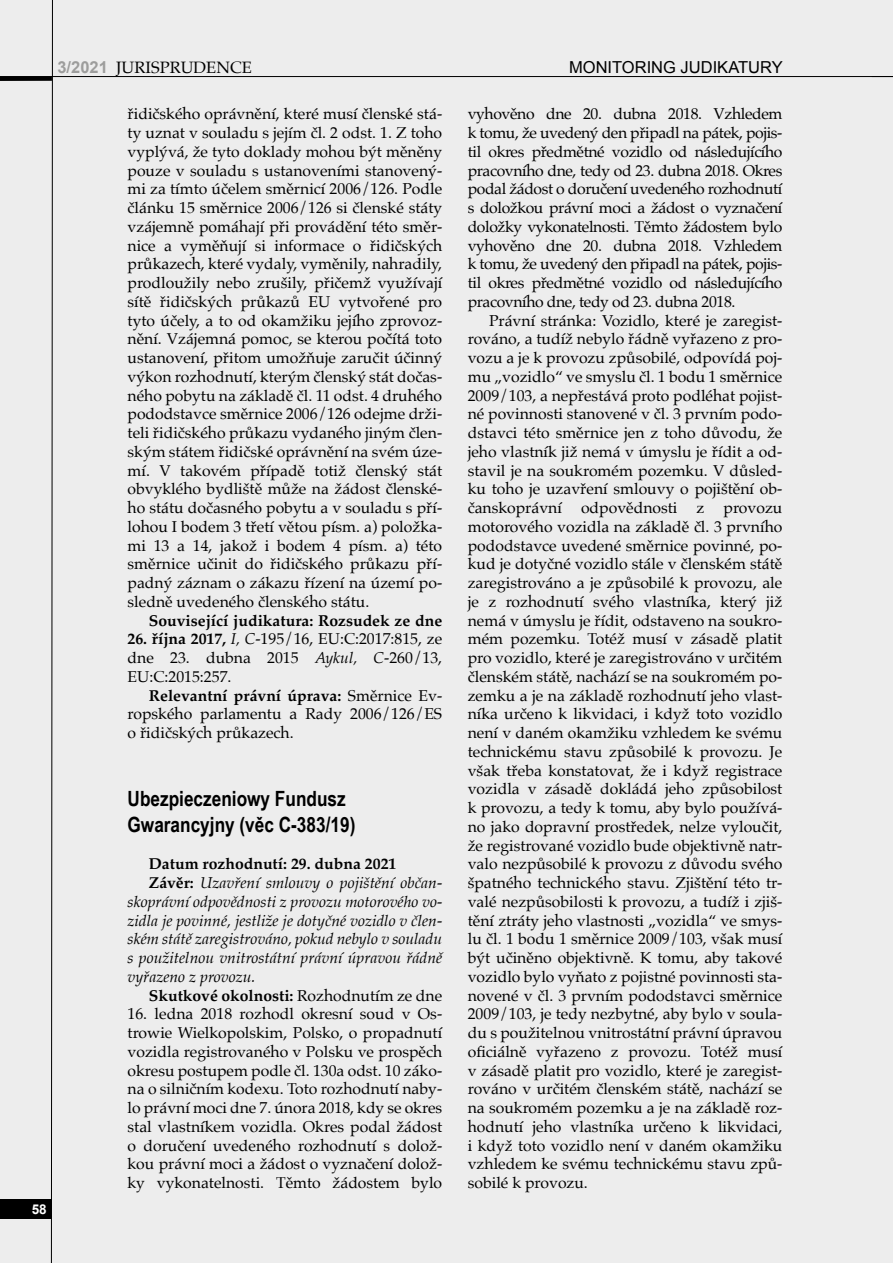
<style>
.page{position:relative;width:893px;height:1263px;background:#ededed}
.page>*{position:absolute;margin:0;border:0;box-sizing:border-box;transform-origin:0 0}
.titulek_14_17{font:700 21px/25.5px "Arial Narrow";color:#000}
.t1{font:16.5px "Arial";color:#000}
.t2{font:16.5px "Palatino";color:#000}
.t3{font:15.75px/18.8px "Palatino";color:#000;text-align:justify}
.t4{font:italic 15.75px/18.8px "Palatino";color:#000;text-align:justify}
.t5{font:700 15.75px "Palatino";color:#000}
.t6{font:700 13.5px "Arial";color:#fff}
.s1{font-family:"Arial";font-weight:700;color:#9d9d9c}
.s2{font-weight:700}
.s3{font-style:italic}
.s4{font-weight:700;font-style:normal}
.s5{font-weight:400}
</style>
<div class="page">
<svg style="left:51px;top:0;width:2px;height:1263px;background:#757575"></svg>
<hr style="left:0;top:76px;width:893px;height:1px;background:#000">
<svg style="left:0;top:77px;width:52px;height:4px"></svg>
<div style="left:0;top:1199px;width:51px;height:19px;background:#000"></div>
<p class="t2" style="left:57px;top:54px;width:196px"><span class="s1">3/2021</span> JURISPRUDENCE</p>
<p class="t1" style="left:569px;top:57px;width:215px">MONITORING JUDIKATURY</p>
<p class="t6" style="left:32px;top:1200px;width:17px">58</p>
<p class="t3" style="left:128px;top:104px;width:316px">řidičského oprávnění, které musí členské stá&shy;ty uznat v souladu s jejím čl. 2 odst. 1. Z toho vyplývá, že tyto doklady mohou být měněny pouze v souladu s ustanoveními stanovený&shy;mi za tímto účelem směrnicí 2006/126. Podle článku 15 směrnice 2006/126 si členské státy vzájemně pomáhají při provádění této směr&shy;nice a vyměňují si informace o řidičských průkazech, které vydaly, vyměnily, nahradily, prodloužily nebo zrušily, přičemž využívají sítě řidičských průkazů EU vytvořené pro tyto účely, a to od okamžiku jejího zprovoz&shy;nění. Vzájemná pomoc, se kterou počítá toto ustanovení, přitom umožňuje zaručit účinný výkon rozhodnutí, kterým členský stát dočas&shy;ného pobytu na základě čl. 11 odst. 4 druhého pododstavce směrnice 2006/126 odejme drži&shy;teli řidičského průkazu vydaného jiným člen&shy;ským státem řidičské oprávnění na svém úze&shy;mí. V takovém případě totiž členský stát obvyklého bydliště může na žádost členské&shy;ho státu dočasného pobytu a v souladu s pří&shy;lohou I bodem 3 třetí větou písm. a) položka&shy;mi 13 a 14, jakož i bodem 4 písm. a) této směrnice učinit do řidičského průkazu pří&shy;padný záznam o zákazu řízení na území po&shy;sledně uvedeného členského státu.</p>
<p class="t5" style="left:149px;top:607px;width:295px">Související judikatura: Rozsudek ze dne</p>
<p class="t3" style="left:128px;top:629px;width:316px"><span class="s2">26. října 2017,</span> <span class="s3">I, C</span>‑195/16, EU:C:2017:815, ze dne 23. dubna 2015 <span class="s3">Aykul, C</span>‑260/13, EU:C:2015:257.</p>
<p class="t3" style="left:128px;top:686px;width:316px;text-indent:21px"><span class="s2">Relevantní právní úprava:</span> Směrnice Ev&shy;ropského parlamentu a Rady 2006/126/ES o řidičských průkazech.</p>
<p class="titulek_14_17" style="left:128px;top:785px;width:229px">Ubezpieczeniowy Fundusz<br>Gwarancyjny (věc C‑383/19)</p>
<p class="t5" style="left:149px;top:850px;width:249px">Datum rozhodnutí: 29. dubna 2021</p>
<p class="t4" style="left:128px;top:873px;width:316px;text-indent:21px"><span class="s4">Závěr:</span> Uzavření smlouvy o pojištění občan&shy;skoprávní odpovědnosti z provozu motorového vo&shy;zidla je povinné, jestliže je dotyčné vozidlo v člen&shy;ském státě zaregistrováno, pokud nebylo v souladu s použitelnou vnitrostátní právní úpravou řádně vyřazeno z provozu.</p>
<p class="t5" style="left:149px;top:982px;width:295px">Skutkové okolnosti: <span class="s5">Rozhodnutím ze dne</span></p>
<p class="t3" style="left:128px;top:1004px;width:316px">16. ledna 2018 rozhodl okresní soud v Os&shy;trowie Wielkopolskim, Polsko, o propadnutí vozidla registrovaného v Polsku ve prospěch okresu postupem podle čl. 130a odst. 10 záko&shy;na o silničním kodexu. Toto rozhodnutí naby&shy;lo právní moci dne 7. února 2018, kdy se okres stal vlastníkem vozidla. Okres podal žádost o doručení uvedeného rozhodnutí s dolož&shy;kou právní moci a žádost o vyznačení dolož&shy;ky vykonatelnosti. Těmto žádostem bylo</p>
<p class="t3" style="left:468px;top:104px;width:316px">vyhověno dne 20. dubna 2018. Vzhledem k tomu, že uvedený den připadl na pátek, pojis&shy;til okres předmětné vozidlo od následujícího pracovního dne, tedy od 23. dubna 2018. Okres podal žádost o doručení uvedeného rozhodnutí s doložkou právní moci a žádost o vyznačení doložky vykonatelnosti. Těmto žádostem bylo vyhověno dne 20. dubna 2018. Vzhledem k tomu, že uvedený den připadl na pátek, pojis&shy;til okres předmětné vozidlo od následujícího pracovního dne, tedy od 23. dubna 2018.</p>
<p class="t3" style="left:468px;top:311px;width:316px;text-indent:21px">Právní stránka: Vozidlo, které je zaregist&shy;rováno, a tudíž nebylo řádně vyřazeno z pro&shy;vozu a je k provozu způsobilé, odpovídá poj&shy;mu „vozidlo“ ve smyslu čl. 1 bodu 1 směrnice 2009/103, a nepřestává proto podléhat pojist&shy;né povinnosti stanovené v čl. 3 prvním podo&shy;dstavci této směrnice jen z toho důvodu, že jeho vlastník již nemá v úmyslu je řídit a od&shy;stavil je na soukromém pozemku. V důsled&shy;ku toho je uzavření smlouvy o pojištění ob&shy;čanskoprávní odpovědnosti z provozu motorového vozidla na základě čl. 3 prvního pododstavce uvedené směrnice povinné, po&shy;kud je dotyčné vozidlo stále v členském státě zaregistrováno a je způsobilé k provozu, ale je z rozhodnutí svého vlastníka, který již nemá v úmyslu je řídit, odstaveno na soukro&shy;mém pozemku. Totéž musí v zásadě platit pro vozidlo, které je zaregistrováno v určitém členském státě, nachází se na soukromém po&shy;zemku a je na základě rozhodnutí jeho vlast&shy;níka určeno k likvidaci, i když toto vozidlo není v daném okamžiku vzhledem ke svému technickému stavu způsobilé k provozu. Je však třeba konstatovat, že i když registrace vozidla v zásadě dokládá jeho způsobilost k provozu, a tedy k tomu, aby bylo používá&shy;no jako dopravní prostředek, nelze vyloučit, že registrované vozidlo bude objektivně natr&shy;valo nezpůsobilé k provozu z důvodu svého špatného technického stavu. Zjištění této tr&shy;valé nezpůsobilosti k provozu, a tudíž i zjiš&shy;tění ztráty jeho vlastnosti „vozidla“ ve smys&shy;lu čl. 1 bodu 1 směrnice 2009/103, však musí být učiněno objektivně. K tomu, aby takové vozidlo bylo vyňato z pojistné povinnosti sta&shy;novené v čl. 3 prvním pododstavci směrnice 2009/103, je tedy nezbytné, aby bylo v soula&shy;du s použitelnou vnitrostátní právní úpravou oficiálně vyřazeno z provozu. Totéž musí v zásadě platit pro vozidlo, které je zaregist&shy;rováno v určitém členském státě, nachází se na soukromém pozemku a je na základě roz&shy;hodnutí jeho vlastníka určeno k likvidaci, i když toto vozidlo není v daném okamžiku vzhledem ke svému technickému stavu způ&shy;sobilé k provozu.</p>
</div>
